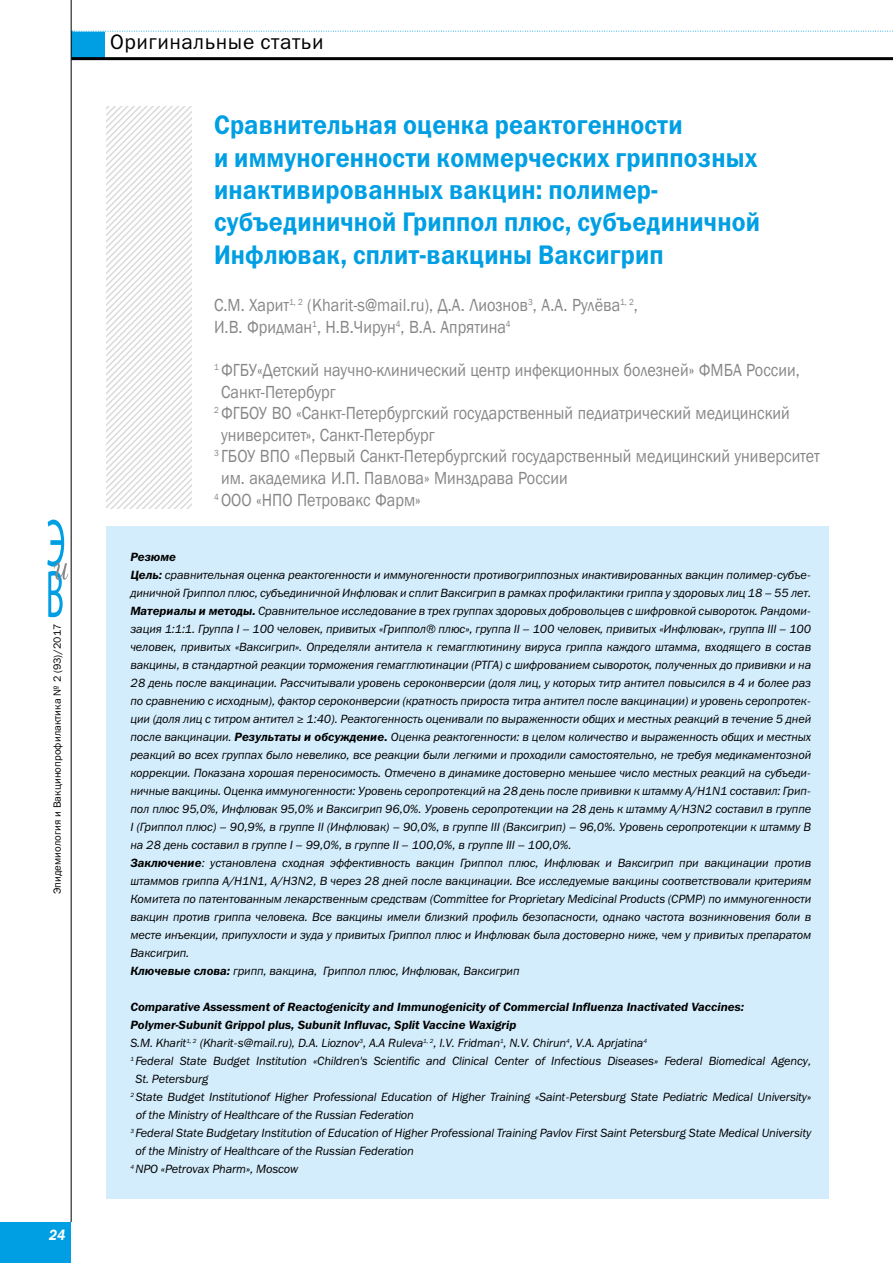
<style>
.page{position:relative;width:893px;height:1263px;background:#fff}
.page>*{position:absolute;margin:0;border:0;box-sizing:border-box;transform-origin:0 0}
.t1{font:27px/32.4px "Franklin Gothic Demi C";letter-spacing:.005em;color:#009fe3;scale:.9 1}
.t2{font:21px "Franklin Gothic Book C";letter-spacing:.025em;color:#000}
.t3{font:18px/21.6px "Franklin Gothic";color:#878787;scale:.9 1}
.t4{font:italic 15px "Franklin Gothic Demi C";color:#fff;scale:.9 1}
.t5{font:italic 12px/18px "Franklin Gothic Book C";letter-spacing:-.01em;color:#000}
.t6{font:italic 12px/18px "Franklin Gothic Demi C";color:#000}
.t7{font:10.5px "Franklin Gothic Book C";letter-spacing:.005em;color:#000}
.s1{font-family:"Franklin Gothic Demi C"}
.s2{font-family:"Myriad Pro";font-style:normal}
</style>
<div class="page">
<div style="left:0;top:1222px;width:71px;height:41px;background:#009fe3"></div>
<div style="left:71px;top:31px;width:34px;height:29px;background:#009fe3"></div>
<svg style="left:72px;top:31px;width:821px;height:1px"></svg>
<hr style="left:72px;top:57px;width:821px;height:3px;background:#000">
<svg style="left:47px;top:520px;width:21px;height:97px"></svg>
<hr style="left:71px;top:0;width:1px;height:1222px;background:#000">
<svg style="left:106px;top:106px;width:85px;height:402px"></svg>
<div style="left:106px;top:527px;width:723px;height:672px;background:#d4edfc"></div>
<p class="t7" style="left:51px;top:894px;width:272px;rotate:-90deg">Эпидемиология и Вакцинопрофилактика № 2 (93)/2017</p>
<p class="t4" style="left:49px;top:1226px;width:20px">24</p>
<h2 class="t2" style="left:110px;top:31px;width:215px">Оригинальные статьи</h2>
<h1 class="t1" style="left:214px;top:108px;width:608px">Сравнительная оценка реактогенности<br>и иммуногенности коммерческих гриппозных инактивированных вакцин: полимер&shy;субъединичной Гриппол плюс, субъединичной Инфлювак, сплит-вакцины Ваксигрип</h1>
<h3 class="t3" style="left:214px;top:295px;width:472px">С.М. Харит<sup>1,</sup> <sup>2</sup> (Kharit-s@mail.ru), Д.А. Лиознов<sup>3</sup>, А.А. Рулёва<sup>1,</sup> <sup>2</sup>,<br>И.В. Фридман<sup>1</sup>, Н.В.Чирун<sup>4</sup>, В.А. Апрятина<sup>4</sup></h3>
<h3 class="t3" style="left:214px;top:359px;width:652px"><sup>1</sup> ФГБУ«Детский научно-клинический центр инфекционных болезней» ФМБА России,</h3>
<h3 class="t3" style="left:221px;top:381px;width:129px">Санкт-Петербург</h3>
<h3 class="t3" style="left:214px;top:403px;width:641px"><sup>2</sup> ФГБОУ ВО «Санкт-Петербургский государственный педиатрический медицинский</h3>
<h3 class="t3" style="left:221px;top:424px;width:239px">университет», Санкт-Петербург</h3>
<h3 class="t3" style="left:214px;top:446px;width:675px"><sup>3</sup> ГБОУ ВПО «Первый Санкт-Петербургский государственный медицинский университет</h3>
<h3 class="t3" style="left:221px;top:467px;width:387px">им. академика И.П. Павлова» Минздрава России</h3>
<h3 class="t3" style="left:214px;top:489px;width:231px"><sup>4</sup> ООО «НПО Петровакс Фарм»</h3>
<p class="t6" style="left:130px;top:548px;width:47px">Резюме</p>
<p class="t5" style="left:130px;top:566px;width:682px"><span class="s1">Цель:</span> сравнительная оценка реактогенности и иммуногенности противогриппозных инактивированных вакцин полимер-субъе&shy;диничной Гриппол плюс, субъединичной Инфлювак и сплит Ваксигрип в рамках профилактики гриппа у здоровых лиц 18 – 55 лет.<br><span class="s1">Материалы и методы.</span> Сравнительное исследование в трех группах здоровых добровольцев с шифровкой сывороток. Рандоми&shy;зация 1:1:1. Группа I – 100 человек, привитых «Гриппол® плюс», группа II – 100 человек, привитых «Инфлювак», группа III – 100 человек, привитых «Ваксигрип». Определяли антитела к гемагглютинину вируса гриппа каждого штамма, входящего в состав вакцины, в стандартной реакции торможения гемагглютинации (РТГА) с шифрованием сывороток, полученных до прививки и на 28 день после вакцинации. Рассчитывали уровень сероконверсии (доля лиц, у которых титр антител повысился в 4 и более раз по сравнению с исходным), фактор сероконверсии (кратность прироста титра антител после вакцинации) и уровень серопротек&shy;ции (доля лиц с титром антител <span class="s2">≥</span> 1:40). Реактогенность оценивали по выраженности общих и местных реакций в течение 5 дней после вакцинации. <span class="s1">Результаты и обсуждение.</span> Оценка реактогенности: в целом количество и выраженность общих и местных реакций во всех группах было невелико, все реакции были легкими и проходили самостоятельно, не требуя медикаментозной коррекции. Показана хорошая переносимость. Отмечено в динамике достоверно меньшее число местных реакций на субъеди&shy;ничные вакцины. Оценка иммуногенности: Уровень серопротекций на 28 день после прививки к штамму A/H1N1 составил: Грип&shy;пол плюс 95,0%, Инфлювак 95,0% и Ваксигрип 96,0%. Уровень серопротекции на 28 день к штамму A/H3N2 составил в группе I (Гриппол плюс) – 90,9%, в группе II (Инфлювак) – 90,0%, в группе III (Ваксигрип) – 96,0%. Уровень серопротекции к штамму B на 28 день составил в группе I – 99,0%, в группе II – 100,0%, в группе III – 100,0%.<br><span class="s1">Заключение</span>: установлена сходная эффективность вакцин Гриппол плюс, Инфлювак и Ваксигрип при вакцинации против штаммов гриппа A/H1N1, A/H3N2, В через 28 дней после вакцинации. Все исследуемые вакцины соответствовали критериям Комитета по патентованным лекарственным средствам (Committee for Proprietary Medicinal Products (CPMP) по иммуногенности вакцин против гриппа человека. Все вакцины имели близкий профиль безопасности, однако частота возникновения боли в месте инъекции, припухлости и зуда у привитых Гриппол плюс и Инфлювак была достоверно ниже, чем у привитых препаратом Ваксигрип.<br><span class="s1">Ключевые слова:</span> грипп, вакцина, Гриппол плюс, Инфлювак, Ваксигрип</p>
<p class="t6" style="left:130px;top:998px;width:615px">Comparative Assessment of Reactogenicity and Immunogenicity of Commercial Influenza Inactivated Vaccines:<br>Polymer-Subunit Grippol plus, Subunit Influvac, Split Vaccine Waxigrip</p>
<p class="t5" style="left:130px;top:1034px;width:518px">S.M. Kharit<sup>1,</sup> <sup>2</sup> (Kharit-s@mail.ru), D.A. Lioznov<sup>3</sup>, A.A Ruleva<sup>1,</sup> <sup>2</sup>, I.V. Fridman<sup>1</sup>, N.V. Chirun<sup>4</sup>, V.A. Aprjatina<sup>4</sup></p>
<p class="t5" style="left:130px;top:1052px;width:682px"><sup>1</sup> Federal State Budget Institution «Children's Scientific and Clinical Center of Infectious Diseases» Federal Biomedical Agency,</p>
<p class="t5" style="left:135px;top:1070px;width:75px">St. Petersburg</p>
<p class="t5" style="left:130px;top:1088px;width:682px"><sup>2</sup> State Budget Institutionof Higher Professional Education of Higher Training «Saint-Petersburg State Pediatric Medical University»</p>
<p class="t5" style="left:136px;top:1106px;width:280px">of the Ministry of Healthcare of the Russian Federation</p>
<p class="t5" style="left:130px;top:1124px;width:682px"><sup>3</sup> Federal State Budgetary Institution of Education of Higher Professional Training Pavlov First Saint Petersburg State Medical University</p>
<p class="t5" style="left:135px;top:1142px;width:280px">of the Ministry of Healthcare of the Russian Federation</p>
<p class="t5" style="left:130px;top:1160px;width:169px"><sup>4</sup> NPO «Petrovax Pharm», Moscow</p>
</div>
